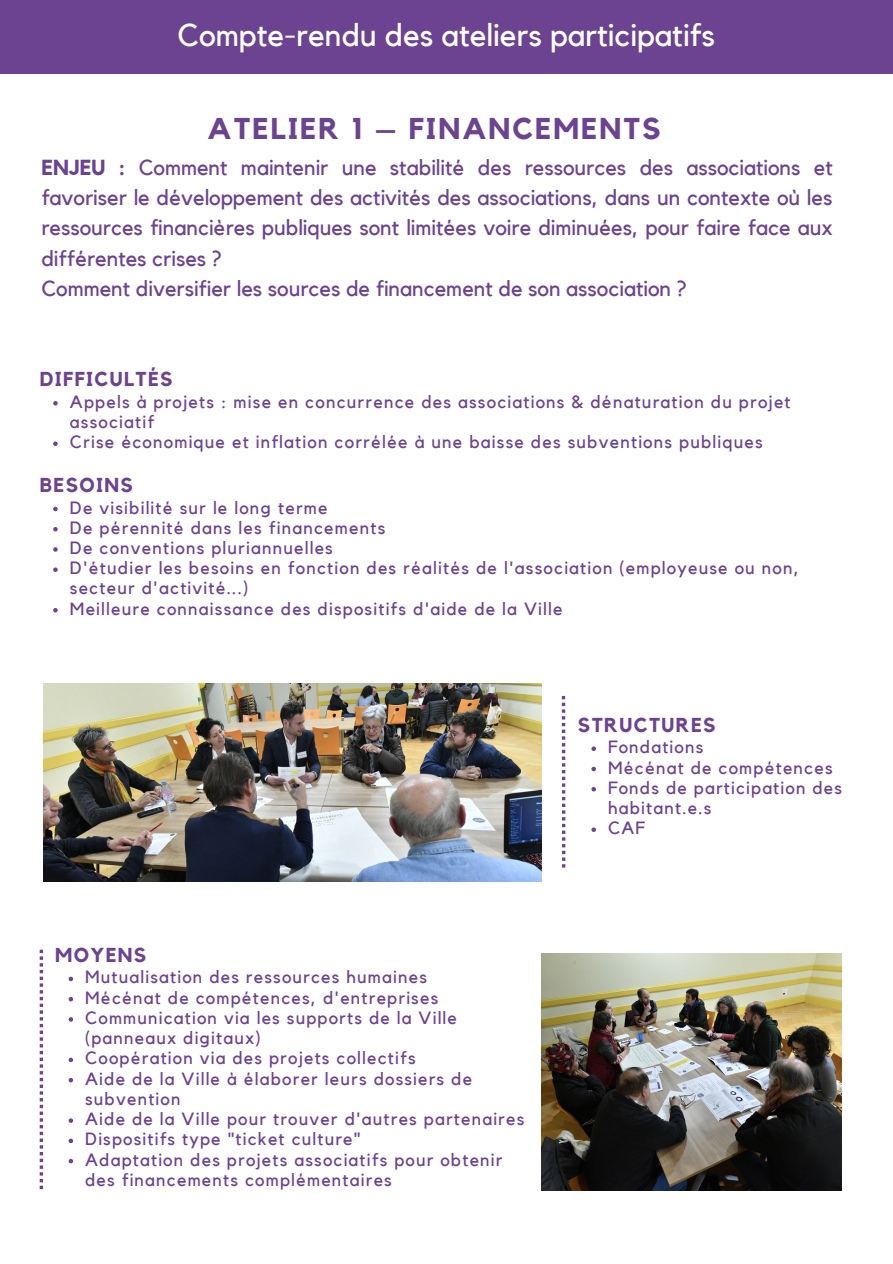
<style>
.page{position:relative;width:893px;height:1264px;background:#fff}
.page>*{position:absolute;margin:0;border:0;box-sizing:border-box;transform-origin:0 0}
.t1{font:31.5px "Kollektif";color:#fff}
.t2{font:700 30px "Kollektif";letter-spacing:.07em;color:#6b4391}
.t3{font:21.75px/30.3px "Kollektif";color:#6b4391}
.t4{font:700 20.1px "Kollektif";letter-spacing:.07em;color:#6b4391}
.t5{font:17.7px/20.2px "Kollektif";letter-spacing:.07em;color:#6b4391}
.s1{font-weight:700}
</style>
<div class="page">
<svg style="left:40px;top:949px;width:3px;height:240px"></svg>
<svg style="left:561px;top:696px;width:4px;height:171px"></svg>
<div style="left:0;top:0;width:892px;height:74px;background:#6b4391"></div>
<img style="left:43px;top:683px;width:498px;height:198px">
<img style="left:541px;top:953px;width:300px;height:236px">
<svg style="left:53px;top:401px;width:5px;height:4px"></svg>
<svg style="left:53px;top:441px;width:5px;height:5px"></svg>
<svg style="left:53px;top:507px;width:5px;height:4px"></svg>
<svg style="left:53px;top:527px;width:5px;height:4px"></svg>
<svg style="left:53px;top:547px;width:5px;height:4px"></svg>
<svg style="left:53px;top:567px;width:5px;height:5px"></svg>
<svg style="left:53px;top:608px;width:5px;height:4px"></svg>
<svg style="left:591px;top:746px;width:5px;height:5px"></svg>
<svg style="left:591px;top:766px;width:5px;height:5px"></svg>
<svg style="left:591px;top:787px;width:5px;height:4px"></svg>
<svg style="left:591px;top:827px;width:5px;height:5px"></svg>
<svg style="left:69px;top:976px;width:4px;height:5px"></svg>
<svg style="left:69px;top:997px;width:4px;height:4px"></svg>
<svg style="left:69px;top:1017px;width:4px;height:4px"></svg>
<svg style="left:69px;top:1057px;width:4px;height:5px"></svg>
<svg style="left:69px;top:1078px;width:4px;height:4px"></svg>
<svg style="left:69px;top:1118px;width:4px;height:4px"></svg>
<svg style="left:69px;top:1138px;width:4px;height:5px"></svg>
<svg style="left:69px;top:1158px;width:4px;height:5px"></svg>
<h1 class="t1" style="left:177px;top:21px;width:539px">Compte-rendu des ateliers participatifs</h1>
<h2 class="t2" style="left:208px;top:115px;width:454px">ATELIER 1 – FINANCEMENTS</h2>
<p class="t3" style="left:41px;top:153px;width:792px"><span class="s1">ENJEU :</span> Comment maintenir une stabilité des ressources des associations et favoriser le développement des activités des associations, dans un contexte où les ressources financières publiques sont limitées voire diminuées, pour faire face aux différentes crises ?<br>Comment diversifier les sources de financement de son association ?</p>
<p class="t4" style="left:40px;top:370px;width:134px">DIFFICULTÉS</p>
<p class="t5" style="left:70px;top:392px;width:722px">Appels à projets : mise en concurrence des associations &amp; dénaturation du projet associatif<br>Crise économique et inflation corrélée à une baisse des subventions publiques</p>
<p class="t4" style="left:40px;top:476px;width:95px">BESOINS</p>
<p class="t5" style="left:70px;top:498px;width:730px">De visibilité sur le long terme<br>De pérennité dans les financements<br>De conventions pluriannuelles<br>D'étudier les besoins en fonction des réalités de l'association (employeuse ou non, secteur d'activité...)<br>Meilleure connaissance des dispositifs d'aide de la Ville</p>
<p class="t4" style="left:578px;top:715px;width:139px">STRUCTURES</p>
<p class="t4" style="left:55px;top:945px;width:93px">MOYENS</p>
<p class="t5" style="left:85px;top:967px;width:440px">Mutualisation des ressources humaines<br>Mécénat de compétences, d'entreprises Communication via les supports de la Ville (panneaux digitaux)<br>Coopération via des projets collectifs<br>Aide de la Ville à élaborer leurs dossiers de subvention<br>Aide de la Ville pour trouver d'autres partenaires Dispositifs type "ticket culture"<br>Adaptation des projets associatifs pour obtenir des financements complémentaires</p>
<p class="t5" style="left:608px;top:737px;width:235px">Fondations<br>Mécénat de compétences<br>Fonds de participation des habitant.e.s<br>CAF</p>
</div>
